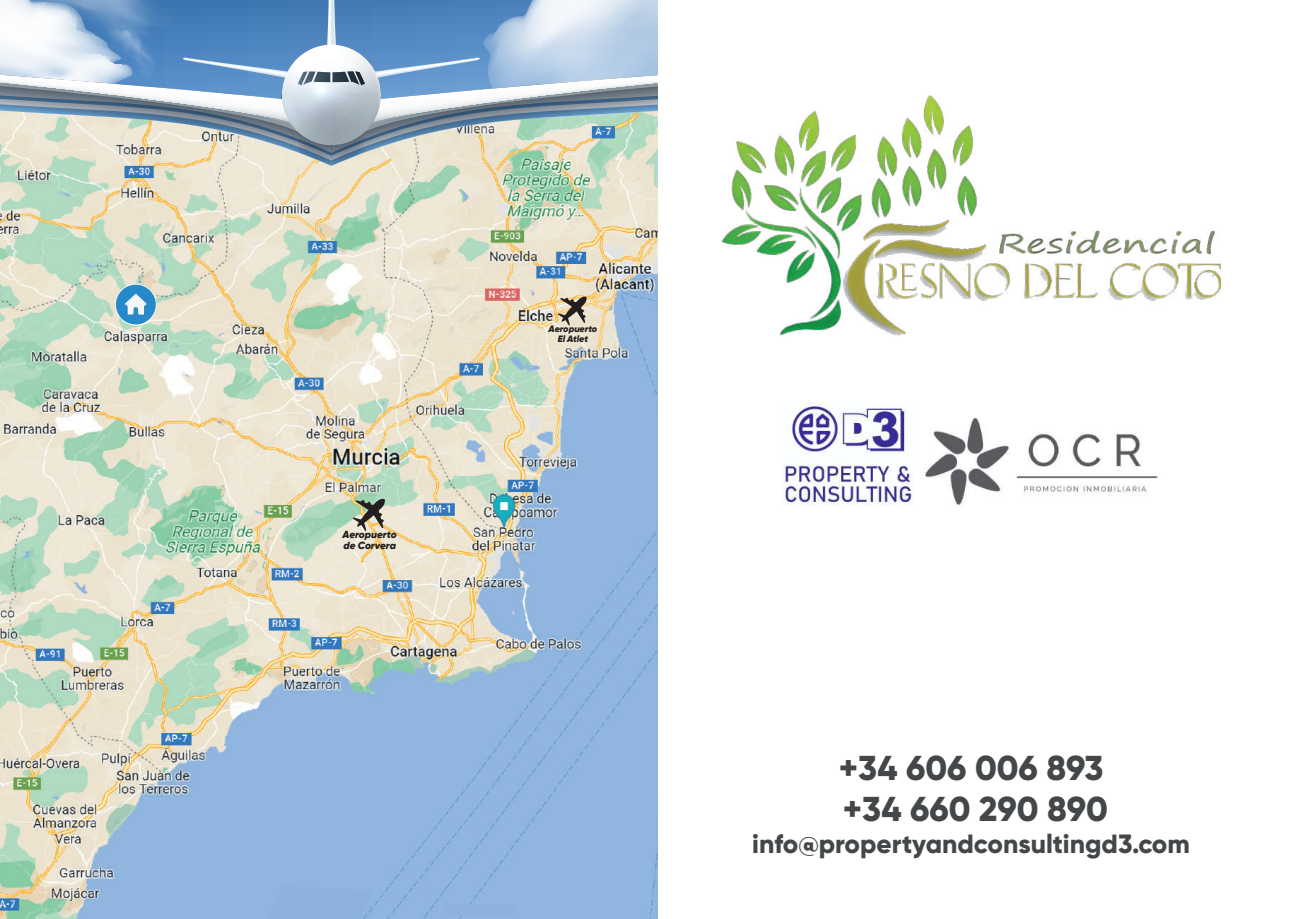
<style>
.page{position:relative;width:1289px;height:919px;background:#fff}
.page>*{position:absolute;margin:0;border:0;box-sizing:border-box;transform-origin:0 0}
.t1{font:800 34.5px/41.4px "Gilroy";color:#444749}
.t2{font:800 26.4px "Gilroy";color:#444749}
.t3{font:italic 900 10.2px/11.1px "Gilroy";letter-spacing:-.005em;color:#231f20}
.t4{font:italic 900 9.15px/9.9px "Gilroy";letter-spacing:-.005em;color:#231f20;text-align:center}
</style>
<div class="page">
<img style="left:782px;top:403px;width:131px;height:103px">
<img style="left:722px;top:95px;width:499px;height:241px">
<img style="left:924px;top:418px;width:234px;height:87px">
<img style="left:0;top:166px;width:658px;height:752px">
<svg style="left:353px;top:498px;width:32px;height:33px"></svg>
<svg style="left:557px;top:296px;width:29px;height:29px"></svg>
<div style="left:444px;top:903px;width:72px;height:10px;background:#8eb2dd"></div>
<svg style="left:0;top:0;width:658px;height:166px;background:#a1b8ca"></svg>
<svg style="left:112px;top:282px;width:45px;height:44px;background:#86b9d3"></svg>
<div style="left:263px;top:886px;width:109px;height:32px;background:#8db2dd"></div>
<p class="t3" style="left:342px;top:529px;width:56px">Aeropuerto de Corvera</p>
<p class="t4" style="left:548px;top:324px;width:50px">Aeropuerto<br>El Atlet</p>
<h1 class="t1" style="left:838px;top:746px;width:271px">+34 606 006 893 +34 660 290 890</h1>
<p class="t2" style="left:752px;top:826px;width:439px">info@propertyandconsultingd3.com</p>
</div>
